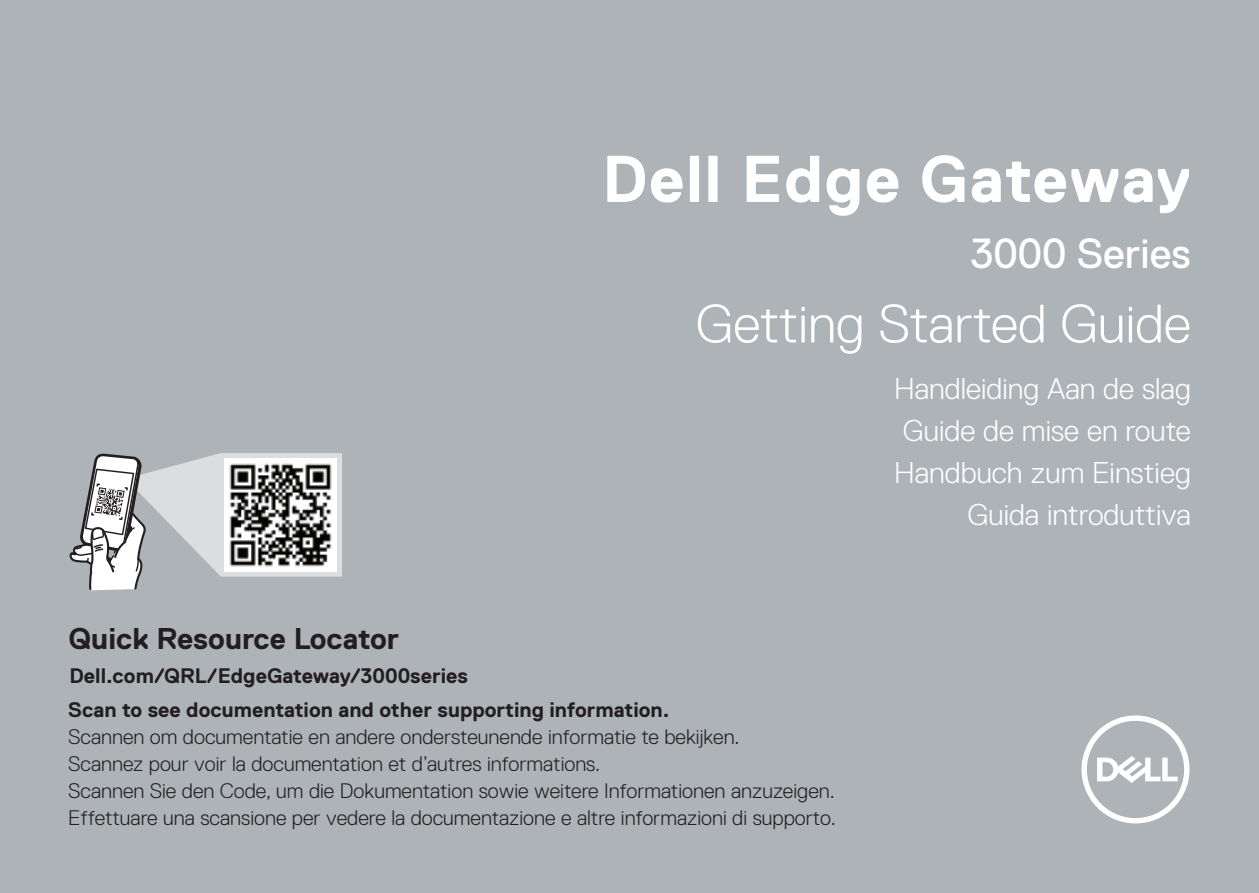
<style>
.page{position:relative;width:1259px;height:893px;background:#aeb3b8}
.page>*{position:absolute;margin:0;border:0;box-sizing:border-box;transform-origin:0 0}
.t1{font:700 66px "Dell Replica";letter-spacing:.02em;color:#fff}
.t2{font:300 54px "Dell Replica";color:#fff}
.t3{font:42px "Dell Replica";color:#fff}
.t4{font:300 30px/42px "Dell Replica";color:#fff;text-align:right}
.t5{font:700 30px "Dell Replica";color:#231f20}
.t6{font:300 21px/27px "Dell Replica";color:#231f20}
.t7{font:700 21px/33.6px "Dell Replica";color:#231f20}
</style>
<div class="page">
<svg style="left:1081px;top:715px;width:108px;height:108px"></svg>
<svg style="left:70px;top:453px;width:272px;height:137px"></svg>
<h1 class="t1" style="left:602px;top:143px;width:590px">Dell Edge Gateway</h1>
<h3 class="t3" style="left:970px;top:230px;width:222px">3000 Series</h3>
<h2 class="t2" style="left:695px;top:294px;width:497px">Getting Started Guide</h2>
<h3 class="t5" style="left:68px;top:622px;width:332px">Quick Resource Locator</h3>
<p class="t7" style="left:68px;top:659px;width:603px">Dell.com/QRL/EdgeGateway/3000series<br>Scan to see documentation and other supporting information.</p>
<p class="t6" style="left:68px;top:723px;width:769px">Scannen om documentatie en andere ondersteunende informatie te bekijken.<br>Scannez pour voir la documentation et d’autres informations.<br>Scannen Sie den Code, um die Dokumentation sowie weitere Informationen anzuzeigen.<br>Effettuare una scansione per vedere la documentazione e altre informazioni di supporto.</p>
<h3 class="t4" style="left:894px;top:368px;width:298px">Handleiding Aan de slag<br>Guide de mise en route<br>Handbuch zum Einstieg<br>Guida introduttiva</h3>
</div>
